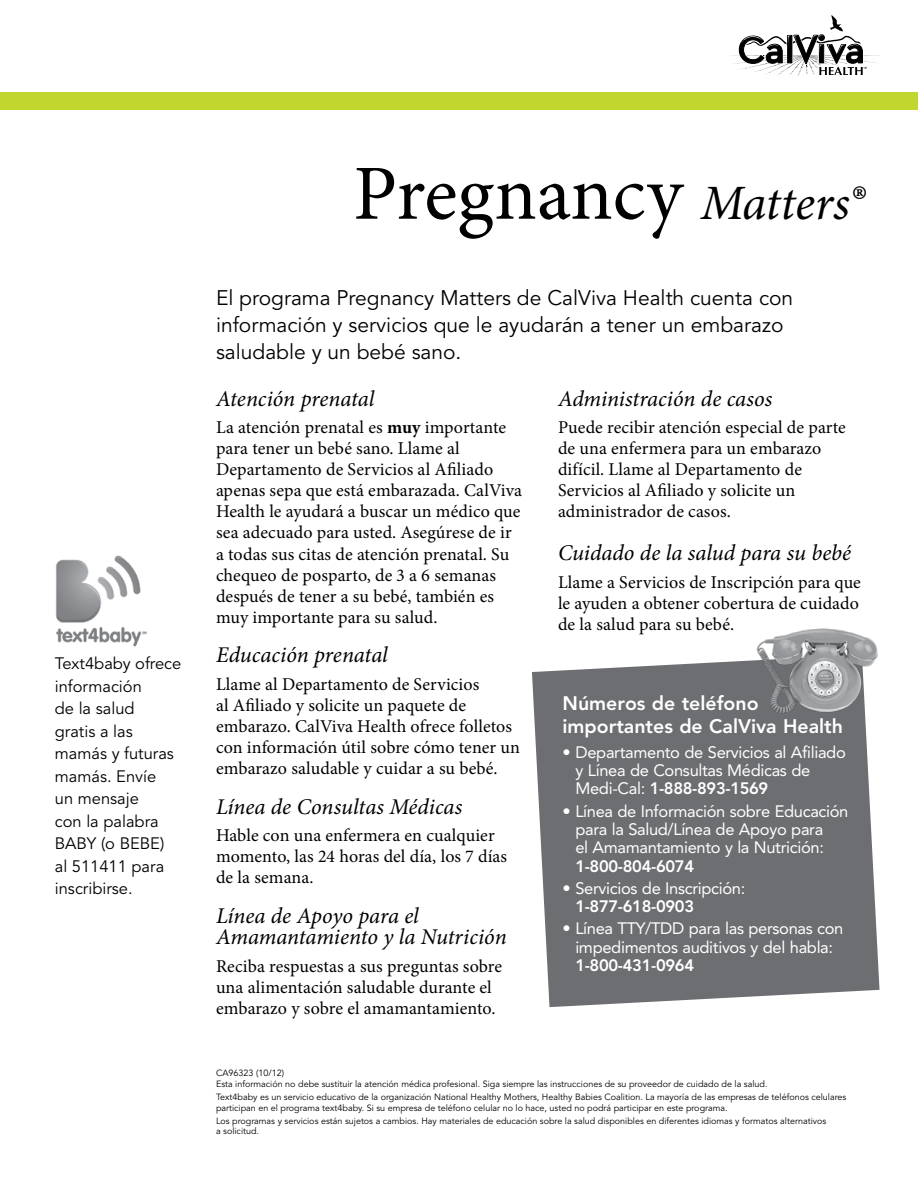
<style>
.page{position:relative;width:918px;height:1188px;background:#fff}
.page>*{position:absolute;margin:0;border:0;box-sizing:border-box;transform-origin:0 0}
.t1{font:78px "Minion Pro";letter-spacing:-.005em;color:#000}
.t2{font:italic 22.5px/21px "Minion Pro";letter-spacing:-.005em;color:#000}
.t3{font:21px/27px "Avenir LT Std";color:#000}
.t4{font:800 19.5px/22.5px "Avenir LT Std";color:#fff}
.t5{font:18px/21px "Minion Pro";letter-spacing:.005em;color:#000}
.t6{font:16.5px/18.5px "Avenir LT Std";letter-spacing:-.02em;color:#fff}
.t7{font:16.5px/22.5px "Avenir LT Std";color:#000}
.t8{font:800 16.5px "Avenir LT Std";letter-spacing:-.02em;color:#fff}
.t9{font:9px/10.5px "Avenir LT Std";color:#000}
.s1{font-style:italic;font-size:49.5px}
.s2{font-weight:700}
.s3{font-weight:800}
</style>
<div class="page">
<div style="left:0;top:92px;width:918px;height:18px;background:#c1d72f"></div>
<svg style="left:532px;top:661px;width:348px;height:346px;fill:#6d6e71"></svg>
<img style="left:742px;top:628px;width:138px;height:91px">
<img style="left:55px;top:555px;width:92px;height:92px">
<svg style="left:731px;top:16px;width:149px;height:60px"></svg>
<p class="t7" style="left:55px;top:653px;width:128px">Text4baby ofrece información<br>de la salud<br>gratis a las mamás y futuras mamás. Envíe<br>un mensaje<br>con la palabra<br>BABY (o BEBE)<br>al 511411 para inscribirse.</p>
<h1 class="t1" style="left:353px;top:142px;width:514px">Pregnancy <span class="s1">Matters®</span></h1>
<p class="t3" style="left:216px;top:285px;width:579px">El programa Pregnancy Matters de CalViva Health cuenta con información y servicios que le ayudarán a tener un embarazo saludable y un bebé sano.</p>
<p class="t2" style="left:216px;top:388px;width:160px">Atención prenatal</p>
<p class="t5" style="left:216px;top:417px;width:308px">La atención prenatal es <span class="s2">muy</span> importante para tener un bebé sano. Llame al Departamento de Servicios al Afiliado apenas sepa que está embarazada. CalViva Health le ayudará a buscar un médico que sea adecuado para usted. Asegúrese de ir a todas sus citas de atención prenatal. Su chequeo de posparto, de 3 a 6 semanas después de tener a su bebé, también es muy importante para su salud.</p>
<p class="t2" style="left:216px;top:644px;width:173px">Educación prenatal</p>
<p class="t5" style="left:216px;top:674px;width:306px">Llame al Departamento de Servicios<br>al Afiliado y solicite un paquete de embarazo. CalViva Health ofrece folletos con información útil sobre cómo tener un embarazo saludable y cuidar a su bebé.</p>
<p class="t2" style="left:216px;top:796px;width:248px">Línea de Consultas Médicas</p>
<p class="t5" style="left:216px;top:825px;width:293px">Hable con una enfermera en cualquier momento, las 24 horas del día, los 7 días de la semana.</p>
<p class="t2" style="left:216px;top:905px;width:292px">Línea de Apoyo para el<br>Amamantamiento y la Nutrición</p>
<p class="t5" style="left:216px;top:956px;width:288px">Reciba respuestas a sus preguntas sobre una alimentación saludable durante el embarazo y sobre el amamantamiento.</p>
<p class="t2" style="left:558px;top:388px;width:216px">Administración de casos</p>
<p class="t5" style="left:558px;top:417px;width:289px">Puede recibir atención especial de parte de una enfermera para un embarazo difícil. Llame al Departamento de Servicios al Afiliado y solicite un administrador de casos.</p>
<p class="t2" style="left:558px;top:542px;width:295px">Cuidado de la salud para su bebé</p>
<p class="t5" style="left:558px;top:572px;width:304px;text-align:justify">Llame a Servicios de Inscripción para que le ayuden a obtener cobertura de cuidado de la salud para su bebé.</p>
<p class="t4" style="left:563px;top:692px;width:282px">Números de teléfono importantes de CalViva Health</p>
<p class="t6" style="left:576px;top:743px;width:272px;text-indent:-13px">• Departamento de Servicios al Afiliado y Línea de Consultas Médicas de<br>Medi-Cal: <span class="s3">1-888-893-1569</span></p>
<p class="t6" style="left:575px;top:802px;width:275px;text-indent:-13px">• Línea de Información sobre Educación para la Salud/Línea de Apoyo para<br>el Amamantamiento y la Nutrición:</p>
<p class="t8" style="left:575px;top:856px;width:120px">1-800-804-6074</p>
<p class="t6" style="left:563px;top:879px;width:184px">• Servicios de Inscripción:</p>
<p class="t8" style="left:575px;top:897px;width:120px">1-877-618-0903</p>
<p class="t6" style="left:563px;top:920px;width:282px;text-align:center">• Línea TTY/TDD para las personas con impedimentos auditivos y del habla:</p>
<p class="t8" style="left:575px;top:956px;width:120px">1-800-431-0964</p>
<p class="t9" style="left:216px;top:1068px;width:553px">CA96323 (10/12)<br>Esta información no debe sustituir la atención médica profesional. Siga siempre las instrucciones de su proveedor de cuidado de la salud.</p>
<p class="t9" style="left:216px;top:1092px;width:632px">Text4baby es un servicio educativo de la organización National Healthy Mothers, Healthy Babies Coalition. La mayoría de las empresas de teléfonos celulares participan en el programa text4baby. Si su empresa de teléfono celular no lo hace, usted no podrá participar en este programa.</p>
<p class="t9" style="left:216px;top:1116px;width:612px">Los programas y servicios están sujetos a cambios. Hay materiales de educación sobre la salud disponibles en diferentes idiomas y formatos alternativos a solicitud.</p>
</div>
